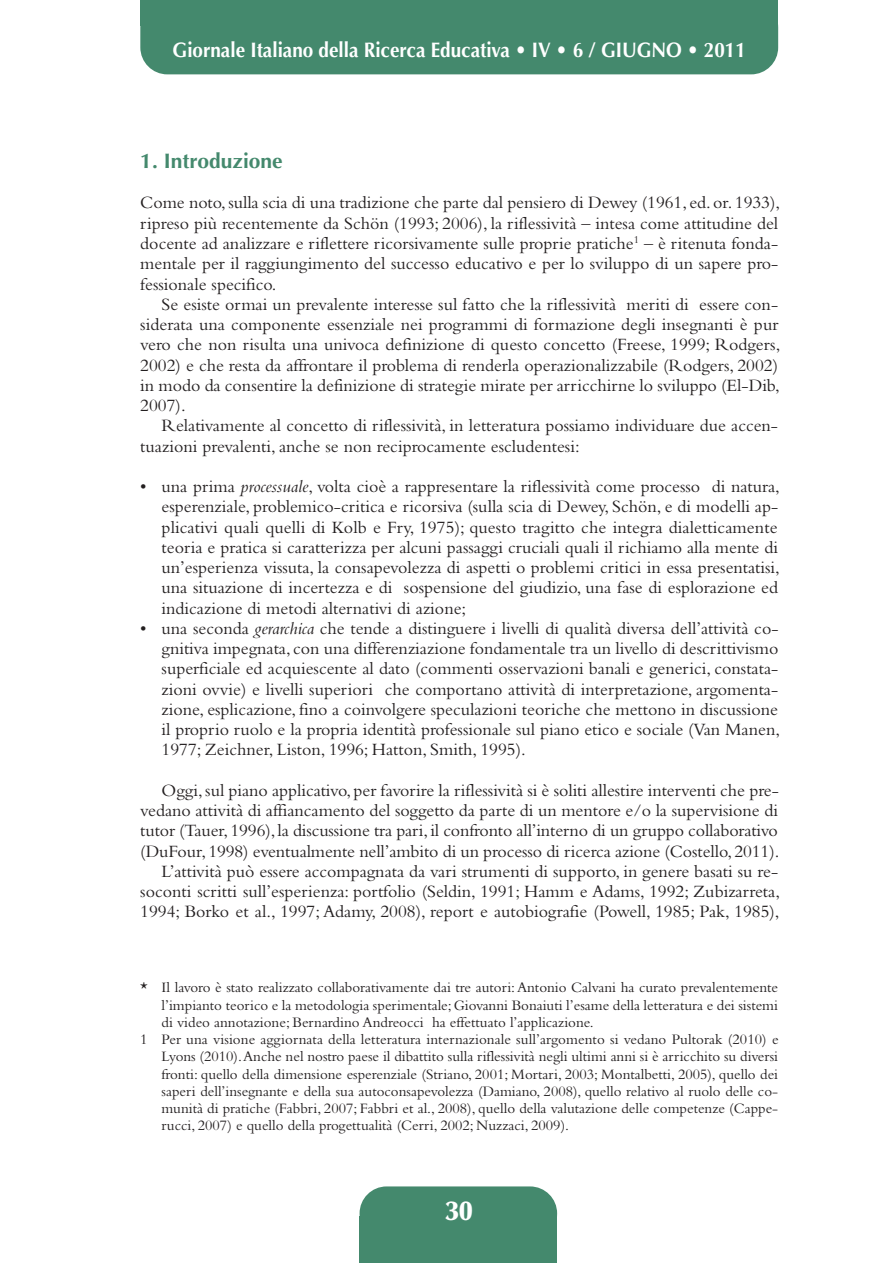
<style>
.page{position:relative;width:893px;height:1263px;background:#fff}
.page>*{position:absolute;margin:0;border:0;box-sizing:border-box;transform-origin:0 0}
.t1{font:900 27px "Optima";color:#fff}
.t2{font:700 21px "Optima";color:#fff;scale:.9 1}
.t3{font:700 21px "Optima";color:#44896d}
.t4{font:18px/20.2px "Bembo";color:#231f20}
.t5{font:15px "Bembo";color:#231f20}
.s1{font-style:italic}
</style>
<div class="page">
<div style="left:140px;top:1px;width:638px;height:73px;background:#44896d;border-radius:27px"></div>
<div style="left:140px;top:0;width:638px;height:26px;background:#44896d"></div>
<div style="left:360px;top:1216px;width:197px;height:47px;background:#44896d"></div>
<div style="left:360px;top:1186px;width:197px;height:55px;background:#44896d;border-radius:27px"></div>
<p class="t2" style="left:173px;top:38px;width:638px">Giornale Italiano della Ricerca Educativa • IV • 6 / GIUGNO • 2011</p>
<p class="t3" style="left:140px;top:149px;width:144px">1. Introduzione</p>
<p class="t4" style="left:140px;top:194px;width:641px">Come noto, sulla scia di una tradizione che parte dal pensiero di Dewey (1961, ed. or. 1933),</p>
<p class="t4" style="left:140px;top:215px;width:639px">ripreso più recentemente da Schön (1993; 2006), la riflessività – intesa come attitudine del</p>
<p class="t4" style="left:140px;top:235px;width:639px">docente ad analizzare e riflettere ricorsivamente sulle proprie pratiche<sup>1</sup> – è ritenuta fonda-</p>
<p class="t4" style="left:140px;top:255px;width:639px">mentale per il raggiungimento del successo educativo e per lo sviluppo di un sapere pro-</p>
<p class="t4" style="left:140px;top:275px;width:138px">fessionale specifico.</p>
<p class="t4" style="left:162px;top:296px;width:618px">Se esiste ormai un prevalente interesse sul fatto che la riflessività meriti di essere con-</p>
<p class="t4" style="left:140px;top:316px;width:639px">siderata una componente essenziale nei programmi di formazione degli insegnanti è pur</p>
<p class="t4" style="left:140px;top:336px;width:641px">vero che non risulta una univoca definizione di questo concetto (Freese, 1999; Rodgers,</p>
<p class="t4" style="left:140px;top:356px;width:639px">2002) e che resta da affrontare il problema di renderla operazionalizzabile (Rodgers, 2002)</p>
<p class="t4" style="left:140px;top:377px;width:641px">in modo da consentire la definizione di strategie mirate per arricchirne lo sviluppo (El-Dib,</p>
<p class="t4" style="left:140px;top:397px;width:47px">2007).</p>
<p class="t4" style="left:162px;top:417px;width:618px">Relativamente al concetto di riflessività, in letteratura possiamo individuare due accen-</p>
<p class="t4" style="left:140px;top:437px;width:441px">tuazioni prevalenti, anche se non reciprocamente escludentesi:</p>
<p class="t4" style="left:162px;top:478px;width:620px;text-indent:-21px">• una prima <span class="s1">processuale</span>, volta cioè a rappresentare la riflessività come processo di natura, esperenziale, problemico-critica e ricorsiva (sulla scia di Dewey, Schön, e di modelli ap&shy;plicativi quali quelli di Kolb e Fry, 1975); questo tragitto che integra dialetticamente teoria e pratica si caratterizza per alcuni passaggi cruciali quali il richiamo alla mente di un’esperienza vissuta, la consapevolezza di aspetti o problemi critici in essa presentatisi, una situazione di incertezza e di sospensione del giudizio, una fase di esplorazione ed indicazione di metodi alternativi di azione;</p>
<p class="t4" style="left:162px;top:620px;width:620px;text-align:justify;text-indent:-21px">• una seconda <span class="s1">gerarchica</span> che tende a distinguere i livelli di qualità diversa dell’attività co&shy;gnitiva impegnata, con una differenziazione fondamentale tra un livello di descrittivismo superficiale ed acquiescente al dato (commenti osservazioni banali e generici, constata&shy;zioni ovvie) e livelli superiori che comportano attività di interpretazione, argomenta&shy;zione, esplicazione, fino a coinvolgere speculazioni teoriche che mettono in discussione il proprio ruolo e la propria identità professionale sul piano etico e sociale (Van Manen, 1977; Zeichner, Liston, 1996; Hatton, Smith, 1995).</p>
<p class="t4" style="left:140px;top:782px;width:641px;text-align:right">Oggi, sul piano applicativo, per favorire la riflessività si è soliti allestire interventi che pre&shy;vedano attività di affiancamento del soggetto da parte di un mentore e/o la supervisione di tutor (Tauer, 1996), la discussione tra pari, il confronto all’interno di un gruppo collaborativo (DuFour, 1998) eventualmente nell’ambito di un processo di ricerca azione (Costello, 2011).<br>L’attività può essere accompagnata da vari strumenti di supporto, in genere basati su re&shy;soconti scritti sull’esperienza: portfolio (Seldin, 1991; Hamm e Adams, 1992; Zubizarreta, 1994; Borko et al., 1997; Adamy, 2008), report e autobiografie (Powell, 1985; Pak, 1985),</p>
<p class="t5" style="left:140px;top:982px;width:639px">* Il lavoro è stato realizzato collaborativamente dai tre autori: Antonio Calvani ha curato prevalentemente</p>
<p class="t5" style="left:162px;top:1000px;width:618px">l’impianto teorico e la metodologia sperimentale; Giovanni Bonaiuti l’esame della letteratura e dei sistemi</p>
<p class="t5" style="left:162px;top:1017px;width:434px">di video annotazione; Bernardino Andreocci ha effettuato l’applicazione.</p>
<p class="t5" style="left:140px;top:1034px;width:640px">1 Per una visione aggiornata della letteratura internazionale sull’argomento si vedano Pultorak (2010) e</p>
<p class="t5" style="left:162px;top:1051px;width:618px">Lyons (2010). Anche nel nostro paese il dibattito sulla riflessività negli ultimi anni si è arricchito su diversi</p>
<p class="t5" style="left:162px;top:1069px;width:618px">fronti: quello della dimensione esperenziale (Striano, 2001; Mortari, 2003; Montalbetti, 2005), quello dei</p>
<p class="t5" style="left:162px;top:1086px;width:618px">saperi dell’insegnante e della sua autoconsapevolezza (Damiano, 2008), quello relativo al ruolo delle co-</p>
<p class="t5" style="left:162px;top:1103px;width:618px">munità di pratiche (Fabbri, 2007; Fabbri et al., 2008), quello della valutazione delle competenze (Cappe-</p>
<p class="t5" style="left:162px;top:1120px;width:409px">rucci, 2007) e quello della progettualità (Cerri, 2002; Nuzzaci, 2009).</p>
<p class="t1" style="left:445px;top:1200px;width:28px">30</p>
</div>
